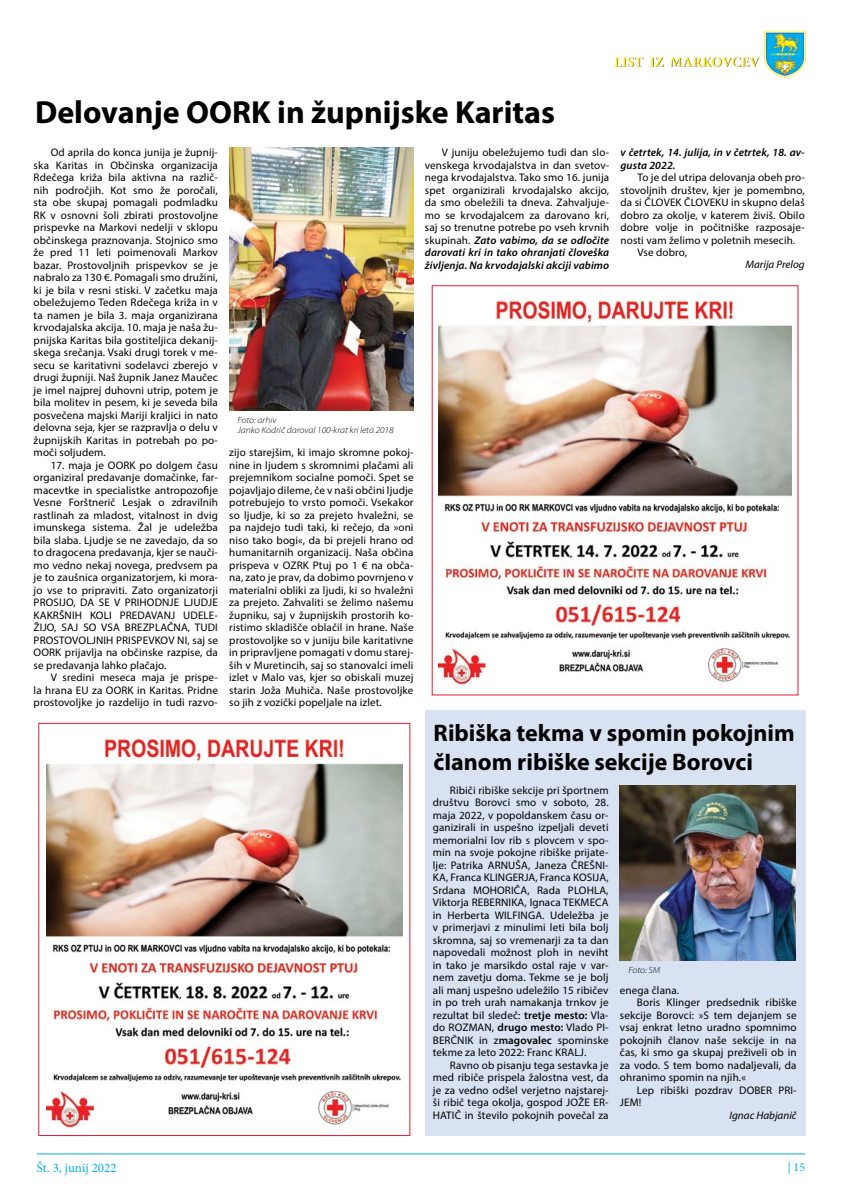
<style>
.page{position:relative;width:842px;height:1191px;background:#fff}
.page>*{position:absolute;margin:0;border:0;box-sizing:border-box;transform-origin:0 0}
.t1{font:700 32px "Myriad Pro";color:#000}
.t2{font:700 24px/28.8px "Myriad Pro";color:#000}
.t3{font:13px "Minion Pro";color:#00aeef}
.t4{font:12px "Minion Pro";color:#00aeef}
.t5{font:11px/12.5px "Myriad Pro";letter-spacing:.01em;color:#000;text-align:justify}
.t6{font:italic 600 11px/12.5px "Myriad Pro";letter-spacing:.01em;color:#000}
.t7{font:italic 11px "Myriad Pro";color:#000}
.t8{font:italic 300 semi-expanded 9px/10px "Myriad Pro";color:#000}
.s1{font-weight:600;font-style:italic}
.s2{font-weight:600}
</style>
<div class="page">
<img style="left:615px;top:57px;width:144px;height:10px">
<img style="left:764px;top:30px;width:42px;height:48px">
<hr style="left:37px;top:1153px;width:768px;height:1px;background:#00aeef">
<div style="left:425px;top:710px;width:380px;height:425px;background:#d9e2f3"></div>
<img style="left:229px;top:148px;width:185px;height:262px">
<img style="left:438px;top:300px;width:353px;height:385px">
<img style="left:46px;top:738px;width:356px;height:389px">
<div style="left:38px;top:723px;width:372px;height:412px;border:1px solid #ea1c36"></div>
<img style="left:620px;top:785px;width:176px;height:175px">
<h1 class="t1" style="left:35px;top:92px;width:521px">Delovanje OORK in župnijske Karitas</h1>
<p class="t5" style="left:34px;top:146px;width:186px;text-indent:17px">Od aprila do konca junija je župnij&shy;ska Karitas in Občinska organizacija Rdečega križa bila aktivna na različ&shy;nih področjih. Kot smo že poročali, sta obe skupaj pomagali podmladku RK v osnovni šoli zbirati prostovoljne prispevke na Markovi nedelji v sklopu občinskega praznovanja. Stojnico smo že pred 11 leti poimenovali Markov bazar. Prostovoljnih prispevkov se je nabralo za 130 €. Pomagali smo družini, ki je bila v resni stiski. V začetku maja obeležujemo Teden Rdečega križa in v ta namen je bila 3. maja organizirana krvodajalska akcija. 10. maja je naša žu&shy;pnijska Karitas bila gostiteljica dekanij&shy;skega srečanja. Vsaki drugi torek v me&shy;secu se karitativni sodelavci zberejo v drugi župniji. Naš župnik Janez Maučec je imel najprej duhovni utrip, potem je bila molitev in pesem, ki je seveda bila posvečena majski Mariji kraljici in nato delovna seja, kjer se razpravlja o delu v župnijskih Karitas in potrebah po po&shy;moči soljudem.</p>
<p class="t5" style="left:34px;top:458px;width:186px;text-indent:17px">17. maja je OORK po dolgem času organiziral predavanje domačinke, far&shy;macevtke in specialistke antropozofije Vesne Forštnerič Lesjak o zdravilnih rastlinah za mladost, vitalnost in dvig imunskega sistema. Žal je udeležba bila slaba. Ljudje se ne zavedajo, da so to dragocena predavanja, kjer se nauči&shy;mo vedno nekaj novega, predvsem pa je to zaušnica organizatorjem, ki mora&shy;jo vse to pripraviti. Zato organizatorji PROSIJO, DA SE V PRIHODNJE LJUDJE KAKRŠNIH KOLI PREDAVANJ UDELE-ŽIJO, SAJ SO VSA BREZPLAČNA, TUDI PROSTOVOLJNIH PRISPEVKOV NI, saj se OORK prijavlja na občinske razpise, da se predavanja lahko plačajo.</p>
<p class="t5" style="left:34px;top:671px;width:186px;text-indent:17px">V sredini meseca maja je prispe&shy;la hrana EU za OORK in Karitas. Pridne prostovoljke jo razdelijo in tudi razvo-</p>
<p class="t5" style="left:425px;top:146px;width:186px;text-indent:17px">V juniju obeležujemo tudi dan slo&shy;venskega krvodajalstva in dan svetov&shy;nega krvodajalstva. Tako smo 16. junija spet organizirali krvodajalsko akcijo, da smo obeležili ta dneva. Zahvaljuje&shy;mo se krvodajalcem za darovano kri, saj so trenutne potrebe po vseh krvnih skupinah. <span class="s1">Zato vabimo, da se odločite darovati kri in tako ohranjati človeška življenja. Na krvodajalski akciji vabimo</span></p>
<p class="t6" style="left:620px;top:146px;width:186px">v četrtek, 14. julija, in v četrtek, 18. av&shy;gusta 2022.</p>
<p class="t5" style="left:637px;top:171px;width:169px">To je del utripa delovanja obeh pro-</p>
<p class="t5" style="left:620px;top:183px;width:186px">stovoljnih društev, kjer je pomembno,</p>
<p class="t5" style="left:620px;top:196px;width:186px">da si ČLOVEK ČLOVEKU in skupno delaš</p>
<p class="t5" style="left:620px;top:208px;width:186px">dobro za okolje, v katerem živiš. Obilo</p>
<p class="t5" style="left:620px;top:221px;width:186px">dobre volje in počitniške razposaje-</p>
<p class="t5" style="left:620px;top:233px;width:176px">nosti vam želimo v poletnih mesecih.</p>
<p class="t5" style="left:637px;top:246px;width:51px">Vse dobro,</p>
<p class="t7" style="left:745px;top:258px;width:61px">Marija Prelog</p>
<p class="t8" style="left:237px;top:415px;width:158px">Foto: arhiv<br>Janko Kodrič daroval 100-krat kri leta 2018</p>
<p class="t5" style="left:229px;top:446px;width:186px">zijo starejšim, ki imajo skromne pokoj&shy;nine in ljudem s skromnimi plačami ali prejemnikom socialne pomoči. Spet se pojavljajo dileme, če v naši občini ljudje potrebujejo to vrsto pomoči. Vsekakor so ljudje, ki so za prejeto hvaležni, se pa najdejo tudi taki, ki rečejo, da »oni niso tako bogi«, da bi prejeli hrano od humanitarnih organizacij. Naša občina prispeva v OZRK Ptuj po 1 € na obča&shy;na, zato je prav, da dobimo povrnjeno v materialni obliki za ljudi, ki so hvaležni za prejeto. Zahvaliti se želimo našemu župniku, saj v župnijskih prostorih ko&shy;ristimo skladišče oblačil in hrane. Naše prostovoljke so v juniju bile karitativne in pripravljene pomagati v domu starej&shy;ših v Muretincih, saj so stanovalci imeli izlet v Malo vas, kjer so obiskali muzej starin Joža Muhiča. Naše prostovoljke so jih z vozički popeljale na izlet.</p>
<h2 class="t2" style="left:434px;top:718px;width:363px">Ribiška tekma v spomin pokojnim čIanom ribiške sekcije Borovci</h2>
<p class="t5" style="left:433px;top:783px;width:177px;text-indent:17px">Ribiči ribiške sekcije pri športnem društvu Borovci smo v soboto, 28. maja 2022, v popoldanskem času or&shy;ganizirali in uspešno izpeljali deveti memorialni lov rib s plovcem v spo&shy;min na svoje pokojne ribiške prijate&shy;lje: Patrika ARNUŠA, Janeza ČREŠNI-KA, Franca KLINGERJA, Franca KOSIJA, Srdana MOHORIČA, Rada PLOHLA, Viktorja REBERNIKA, Ignaca TEKMECA in Herberta WILFINGA. Udeležba je v primerjavi z minulimi leti bila bolj skromna, saj so vremenarji za ta dan napovedali možnost ploh in neviht in tako je marsikdo ostal raje v var&shy;nem zavetju doma. Tekme se je bolj ali manj uspešno udeležilo 15 ribičev in po treh urah namakanja trnkov je rezultat bil sledeč: <span class="s2">tretje mesto:</span> Vla&shy;do ROZMAN, <span class="s2">drugo mesto:</span> Vlado PI-BERČNIK in z<span class="s2">magovalec</span> spominske tekme za leto 2022: Franc KRALJ.</p>
<p class="t5" style="left:433px;top:1058px;width:177px;text-indent:17px">Ravno ob pisanju tega sestavka je med ribiče prispela žalostna vest, da je za vedno odšel verjetno najstarej&shy;ši ribič tega okolja, gospod JOŽE ER-HATIČ in število pokojnih povečal za</p>
<p class="t8" style="left:628px;top:965px;width:33px">Foto: SM</p>
<p class="t5" style="left:620px;top:983px;width:61px">enega člana.</p>
<p class="t5" style="left:637px;top:996px;width:161px">Boris Klinger predsednik ribiške</p>
<p class="t5" style="left:620px;top:1008px;width:178px">sekcije Borovci: »S tem dejanjem se</p>
<p class="t5" style="left:620px;top:1021px;width:178px">vsaj enkrat letno uradno spomnimo</p>
<p class="t5" style="left:620px;top:1033px;width:178px">pokojnih članov naše sekcije in na</p>
<p class="t5" style="left:620px;top:1046px;width:178px">čas, ki smo ga skupaj preživeli ob in</p>
<p class="t5" style="left:620px;top:1058px;width:178px">za vodo. S tem bomo nadaljevali, da</p>
<p class="t5" style="left:620px;top:1071px;width:128px">ohranimo spomin na njih.«</p>
<p class="t5" style="left:637px;top:1083px;width:161px">Lep ribiški pozdrav DOBER PRI-</p>
<p class="t5" style="left:620px;top:1096px;width:23px">JEM!</p>
<p class="t7" style="left:729px;top:1108px;width:69px">Ignac Habjanič</p>
<p class="t3" style="left:37px;top:1159px;width:81px">Št. 3, junij 2022</p>
<p class="t4" style="left:788px;top:1159px;width:19px">| 15</p>
</div>
